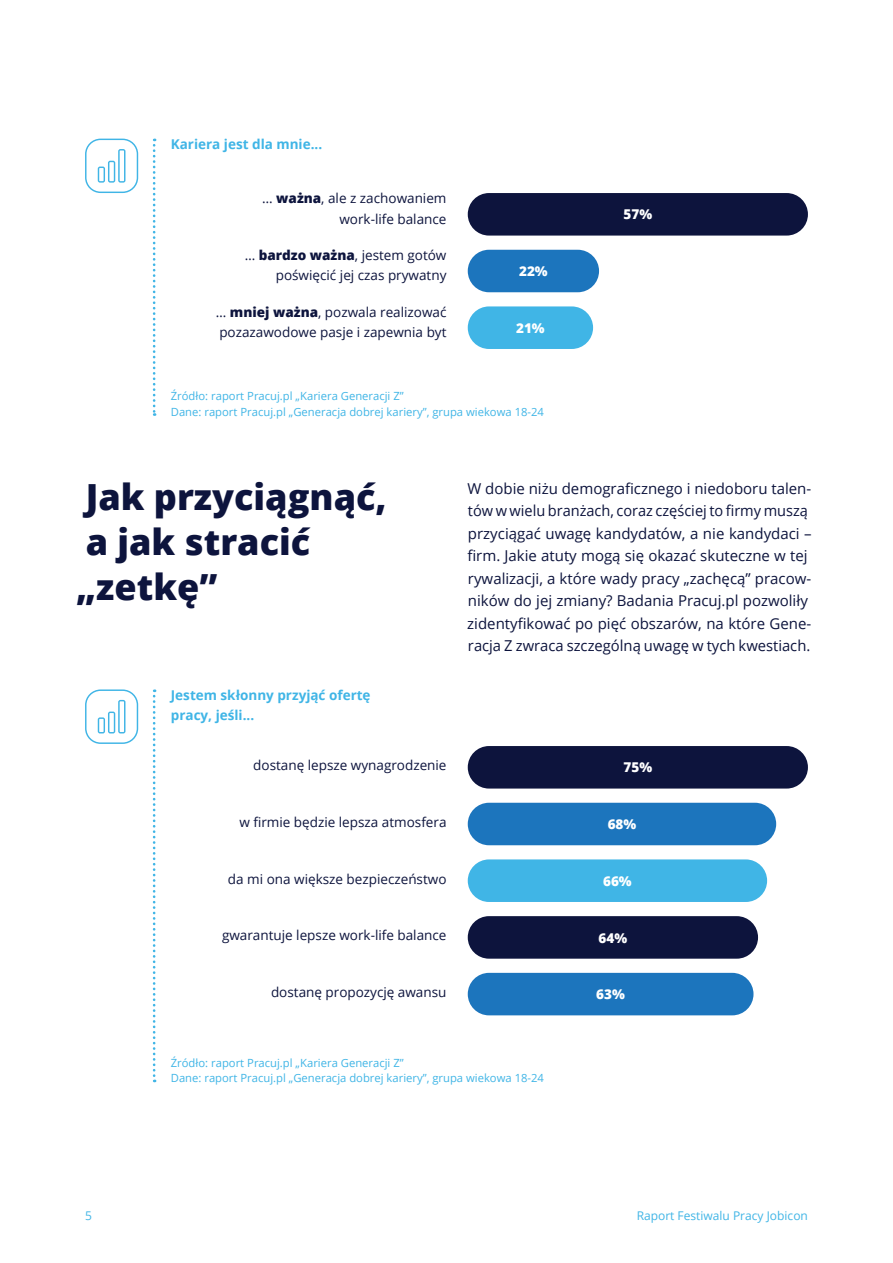
<style>
.page{position:relative;width:893px;height:1263px;background:#fff}
.page>*{position:absolute;margin:0;border:0;box-sizing:border-box;transform-origin:0 0}
.t1{font:800 36px/45px "Open Sans";color:#0d143d}
.t2{font:15px/22.5px "Open Sans";color:#0d143d}
.t3{font:13.5px/20.2px "Open Sans";color:#0d143d;text-align:right}
.t4{font:700 13.5px/20.2px "Open Sans";color:#40b5e6}
.t5{font:800 13.5px "Open Sans";color:#fff}
.t6{font:12px "Open Sans";color:#40b5e6}
.t7{font:11.25px/15.8px "Open Sans";color:#40b5e6}
.s1{font-weight:800}
</style>
<div class="page">
<svg style="left:153px;top:139px;width:2px;height:277px"></svg>
<svg style="left:153px;top:689px;width:2px;height:393px"></svg>
<div style="left:85px;top:139px;width:53px;height:54px;border:1px solid #40b5e6;border-radius:15px"></div>
<svg style="left:98px;top:149px;width:27px;height:34px"></svg>
<div style="left:85px;top:689px;width:53px;height:55px;border:1px solid #40b5e6;border-radius:15px"></div>
<svg style="left:98px;top:700px;width:27px;height:33px"></svg>
<div style="left:468px;top:193px;width:340px;height:43px;background:#0d143d;border-radius:21px"></div>
<div style="left:468px;top:746px;width:340px;height:42px;background:#0d143d;border-radius:21px"></div>
<div style="left:468px;top:916px;width:290px;height:43px;background:#0d143d;border-radius:21px"></div>
<div style="left:468px;top:250px;width:131px;height:42px;background:#1c75bd;border-radius:21px"></div>
<div style="left:468px;top:803px;width:308px;height:42px;background:#1c75bd;border-radius:21px"></div>
<div style="left:468px;top:973px;width:285px;height:42px;background:#1c75bd;border-radius:21px"></div>
<div style="left:468px;top:306px;width:125px;height:43px;background:#40b5e6;border-radius:21px"></div>
<div style="left:468px;top:859px;width:299px;height:43px;background:#40b5e6;border-radius:21px"></div>
<p class="t4" style="left:171px;top:134px;width:153px">Kariera jest dla mnie...</p>
<p class="t3" style="left:262px;top:188px;width:186px">… <span class="s1">ważna</span>, ale z zachowaniem work-life balance</p>
<p class="t3" style="left:245px;top:245px;width:203px">… <span class="s1">bardzo ważna</span>, jestem gotów poświęcić jej czas prywatny</p>
<p class="t3" style="left:216px;top:301px;width:232px;text-align:left">… <span class="s1">mniej ważna</span>, pozwala realizować pozazawodowe pasje i zapewnia byt</p>
<p class="t5" style="left:519px;top:261px;width:30px">22%</p>
<p class="t5" style="left:516px;top:318px;width:30px">21%</p>
<p class="t7" style="left:171px;top:388px;width:375px">Źródło: raport Pracuj.pl „Kariera Generacji Z”<br>Dane: raport Pracuj.pl „Generacja dobrej kariery”, grupa wiekowa 18-24</p>
<p class="t5" style="left:623px;top:204px;width:30px">57%</p>
<h1 class="t1" style="left:76px;top:472px;width:312px">Jak przyciągnąć, a jak stracić „zetkę”</h1>
<p class="t2" style="left:467px;top:477px;width:346px">W dobie niżu demograficznego i niedoboru talen&shy;tów w wielu branżach, coraz częściej to firmy muszą przyciągać uwagę kandydatów, a nie kandydaci – firm. Jakie atuty mogą się okazać skuteczne w tej rywalizacji, a które wady pracy „zachęcą” pracow&shy;ników do jej zmiany? Badania Pracuj.pl pozwoliły zidentyfikować po pięć obszarów, na które Gene&shy;racja Z zwraca szczególną uwagę w tych kwestiach.</p>
<p class="t4" style="left:171px;top:684px;width:201px">Jestem skłonny przyjąć ofertę pracy, jeśli...</p>
<p class="t3" style="left:253px;top:755px;width:195px">dostanę lepsze wynagrodzenie</p>
<p class="t5" style="left:623px;top:757px;width:30px">75%</p>
<p class="t3" style="left:239px;top:812px;width:209px">w firmie będzie lepsza atmosfera</p>
<p class="t5" style="left:608px;top:814px;width:30px">68%</p>
<p class="t3" style="left:228px;top:868px;width:220px">da mi ona większe bezpieczeństwo</p>
<p class="t5" style="left:603px;top:871px;width:30px">66%</p>
<p class="t3" style="left:222px;top:925px;width:226px">gwarantuje lepsze work-life balance</p>
<p class="t5" style="left:599px;top:927px;width:30px">64%</p>
<p class="t3" style="left:271px;top:982px;width:177px">dostanę propozycję awansu</p>
<p class="t5" style="left:596px;top:984px;width:30px">63%</p>
<p class="t7" style="left:171px;top:1054px;width:375px">Źródło: raport Pracuj.pl „Kariera Generacji Z”<br>Dane: raport Pracuj.pl „Generacja dobrej kariery”, grupa wiekowa 18-24</p>
<p class="t6" style="left:85px;top:1208px;width:8px">5</p>
<p class="t6" style="left:637px;top:1208px;width:173px">Raport Festiwalu Pracy Jobicon</p>
</div>
